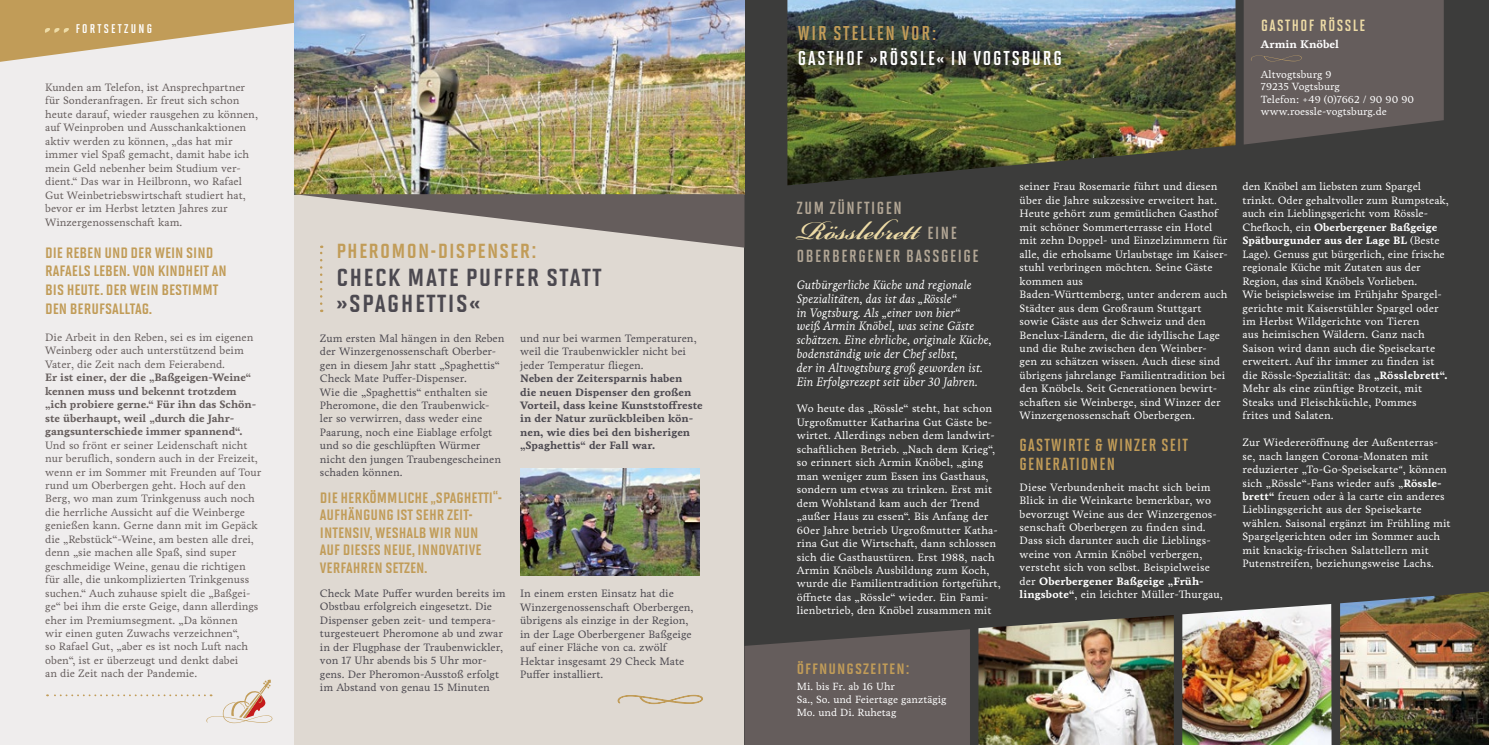
<style>
.page{position:relative;width:1489px;height:745px;background:#fff}
.page>*{position:absolute;margin:0;border:0;box-sizing:border-box;transform-origin:0 0}
.t1{font:600 68.25px "Bickham Script Pro";color:#eddba6}
.t2{font:600 40px "Bickham Script Pro";color:#eddba6}
.t3{font:28.75px/26.2px "Solano Gothic MVB Bd SC";letter-spacing:.05em;color:#4c4950}
.t4{font:23.75px "Solano Gothic MVB Bd SC";letter-spacing:.05em;color:#c19c58}
.t5{font:20px/25px "Solano Gothic MVB Bd Cap";letter-spacing:.09em;color:#fff}
.t6{font:17.5px/17.5px "Solano Gothic MVB Bd SC";color:#c19c58}
.t7{font:17.5px/22.5px "Solano Gothic MVB Bd SC";letter-spacing:.09em;color:#b2a695}
.t8{font:17.5px/18.8px "Solano Gothic MVB Bd Cap";letter-spacing:.07em;color:#c19c58}
.t9{font:17.5px "Solano Gothic MVB Bd SC";letter-spacing:.06em;color:#c19c58}
.t10{font:16.25px "Solano Gothic MVB Bd SC";letter-spacing:.09em;color:#eddba6}
.t11{font:12.62px "Solano Gothic MVB Bd SC";letter-spacing:.18em;color:#fff}
.t12{font:italic 12.5px/13.8px "Livory";color:#fff}
.t13{font:700 11.25px "Livory";color:#fff}
.t14{font:11px/13.5px "Livory";letter-spacing:.01em;color:#fff}
.t15{font:11px/13.5px "Livory";color:#655d5c}
.t16{font:11px/13.5px "Livory";color:#4c4950}
.t17{font:700 11px/13.5px "Livory";color:#4c4950}
.t18{font:700 11px/13.5px "Livory";letter-spacing:-.005em;color:#655d5c}
.t19{font:10.62px/12.5px "Livory";color:#fff}
.s1{color:#c19c58}
.s2{font-family:"Solano Gothic MVB Bd SC"}
.s3{font-weight:700}
.s4{font-family:"Swift EF";font-style:italic}
</style>
<div class="page">
<div style="left:0;top:0;width:745px;height:744px;background:#efeded"></div>
<div style="left:294px;top:0;width:450px;height:744px;background:#dfd9d2"></div>
<svg style="left:0;top:0;width:294px;height:62px"></svg>
<div style="left:744px;top:0;width:744px;height:744px;background:#3c3c3b"></div>
<img style="left:787px;top:0;width:448px;height:185px">
<svg style="left:744px;top:629px;width:225px;height:115px;background:#615a59"></svg>
<img style="left:1182px;top:604px;width:149px;height:140px">
<img style="left:1340px;top:591px;width:148px;height:153px">
<img style="left:978px;top:615px;width:195px;height:129px">
<svg style="left:1243px;top:0;width:200px;height:144px;background:#615a59"></svg>
<img style="left:520px;top:468px;width:179px;height:107px">
<svg style="left:47px;top:679px;width:226px;height:43px"></svg>
<img style="left:294px;top:0;width:450px;height:194px">
<svg style="left:294px;top:194px;width:450px;height:109px"></svg>
<svg style="left:617px;top:694px;width:86px;height:9px"></svg>
<h1 class="t1" style="left:44px;top:-31px;width:30px">...</h1>
<p class="t11" style="left:76px;top:22px;width:78px">FORTSETZUNG</p>
<p class="t15" style="left:45px;top:80px;width:214px">Kunden am Telefon, ist Ansprechpartner für Sonderanfragen. Er freut sich schon heute darauf, wieder rausgehen zu können, auf Weinproben und Ausschankaktionen aktiv werden zu können, „das hat mir immer viel Spaß gemacht, damit habe ich mein Geld nebenher beim Studium ver&shy;dient.“ Das war in Heilbronn, wo Rafael Gut Weinbetriebswirtschaft studiert hat, bevor er im Herbst letzten Jahres zur Winzergenossenschaft kam.</p>
<h3 class="t6" style="left:45px;top:242px;width:183px;line-height:18.8px">die reben und der wein sind rafaels leben. von kindheit an bis heute. der wein bestimmt den berufsalltag.</h3>
<p class="t15" style="left:45px;top:330px;width:210px">Die Arbeit in den Reben, sei es im eigenen<br>Weinberg oder auch unterstützend beim<br>Vater, die Zeit nach dem Feierabend.</p>
<p class="t18" style="left:45px;top:370px;width:212px">Er ist einer, der die „Baßgeigen-Weine“ kennen muss und bekennt trotzdem „ich probiere gerne.“ Für ihn das Schön&shy;ste überhaupt, weil „durch die Jahr&shy;gangsunterschiede immer spannend“.</p>
<p class="t15" style="left:45px;top:438px;width:218px">Und so frönt er seiner Leidenschaft nicht nur beruflich, sondern auch in der Freizeit, wenn er im Sommer mit Freunden auf Tour rund um Oberbergen geht. Hoch auf den Berg, wo man zum Trinkgenuss auch noch die herrliche Aussicht auf die Weinberge genießen kann. Gerne dann mit im Gepäck die „Rebstück“-Weine, am besten alle drei, denn „sie machen alle Spaß, sind super geschmeidige Weine, genau die richtigen für alle, die unkomplizierten Trinkgenuss suchen.“ Auch zuhause spielt die „Baßgei&shy;ge“ bei ihm die erste Geige, dann allerdings eher im Premiumsegment. „Da können<br>wir einen guten Zuwachs verzeichnen“,<br>so Rafael Gut, „aber es ist noch Luft nach oben“, ist er überzeugt und denkt dabei<br>an die Zeit nach der Pandemie.</p>
<h3 class="t4" style="left:336px;top:236px;width:201px">pheromon-dispenser:</h3>
<h3 class="t3" style="left:336px;top:262px;width:266px">check mate puffer statt »spaghettis«</h3>
<p class="t16" style="left:320px;top:331px;width:186px">Zum ersten Mal hängen in den Reben der Winzergenossenschaft Oberber&shy;gen in diesem Jahr statt „Spaghettis“<br>Check Mate Puffer-Dispenser.<br>Wie die „Spaghettis“ enthalten sie<br>Pheromone, die den Traubenwick&shy;ler so verwirren, dass weder eine<br>Paarung, noch eine Eiablage erfolgt und so die geschlüpften Würmer nicht den jungen Traubengescheinen schaden können.</p>
<h3 class="t6" style="left:320px;top:487px;width:184px">die herkömmliche „spaghetti“- aufhängung ist sehr zeit&shy;intensiv, weshalb wir nun auf dieses neue, innovative verfahren setzen.</h3>
<p class="t16" style="left:320px;top:586px;width:187px">Check Mate Puffer wurden bereits im Obstbau erfolgreich eingesetzt. Die Dispenser geben zeit- und tempera&shy;turgesteuert Pheromone ab und zwar in der Flugphase der Traubenwickler, von 17 Uhr abends bis 5 Uhr mor&shy;gens. Der Pheromon-Ausstoß erfolgt im Abstand von genau 15 Minuten</p>
<p class="t16" style="left:520px;top:331px;width:178px">und nur bei warmen Temperaturen, weil die Traubenwickler nicht bei jeder Temperatur fliegen.</p>
<p class="t17" style="left:520px;top:371px;width:184px">Neben der Zeitersparnis haben<br>die neuen Dispenser den großen<br>Vorteil, dass keine Kunststoffreste in der Natur zurückbleiben kön&shy;nen, wie dies bei den bisherigen „Spaghettis“ der Fall war.</p>
<p class="t16" style="left:520px;top:586px;width:175px">In einem ersten Einsatz hat die<br>Winzergenossenschaft Oberbergen, übrigens als einzige in der Region, in der Lage Oberbergener Baßgeige auf einer Fläche von ca. zwölf<br>Hektar insgesamt 29 Check Mate<br>Puffer installiert.</p>
<h3 class="t5" style="left:797px;top:20px;width:265px"><span class="s1">WIR STELLEN VOR:<br></span>GASTHOF <span class="s2">»</span>RÖSSLE<span class="s2">«</span> IN VOGTSBURG</h3>
<h3 class="t10" style="left:1260px;top:17px;width:105px">GASTHOF RÖSSLE</h3>
<p class="t13" style="left:1260px;top:37px;width:80px">Armin Knöbel</p>
<p class="t19" style="left:1260px;top:68px;width:155px">Altvogtsburg 9<br>79235 Vogtsburg<br>Telefon: +49 (0)7662 / 90 90 90 www.roessle-vogtsburg.de</p>
<h3 class="t7" style="left:797px;top:196px;width:106px">ZUM ZÜNFTIGEN</h3>
<h2 class="t2" style="left:796px;top:202px;width:124px">Rösslebrett</h2>
<h3 class="t7" style="left:797px;top:221px;width:183px;text-indent:131px">EINE<br>OBERBERGENER BASSGEIGE</h3>
<p class="t12" style="left:796px;top:278px;width:197px">Gutbürgerliche Küche und regionale Spezialitäten, das ist das „Rössle“<br>in Vogtsburg. Als „einer von hier“<br>weiß Armin Knöbel, was seine Gäste schätzen. Eine ehrliche, originale Küche, bodenständig wie der Chef selbst,<br>der in Altvogtsburg groß geworden ist.<br>Ein Erfolgsrezept seit über 30 Jahren.</p>
<p class="t14" style="left:796px;top:402px;width:205px">Wo heute das „Rössle“ steht, hat schon Urgroßmutter Katharina Gut Gäste be&shy;wirtet. Allerdings neben dem landwirt&shy;schaftlichen Betrieb. „Nach dem Krieg“, so erinnert sich Armin Knöbel, „ging man weniger zum Essen ins Gasthaus, sondern um etwas zu trinken. Erst mit dem Wohlstand kam auch der Trend „außer Haus zu essen“. Bis Anfang der 60er Jahre betrieb Urgroßmutter Katha&shy;rina Gut die Wirtschaft, dann schlossen sich die Gasthaustüren. Erst 1988, nach Armin Knöbels Ausbildung zum Koch, wurde die Familientradition fortgeführt, öffnete das „Rössle“ wieder. Ein Fami&shy;lienbetrieb, den Knöbel zusammen mit</p>
<h3 class="t9" style="left:796px;top:658px;width:114px">öffnungszeiten:</h3>
<p class="t19" style="left:796px;top:680px;width:151px">Mi. bis Fr. ab 16 Uhr<br>Sa., So. und Feiertage ganztägig<br>Mo. und Di. Ruhetag</p>
<p class="t14" style="left:1019px;top:180px;width:210px">seiner Frau Rosemarie führt und diesen über die Jahre sukzessive erweitert hat.<br>Heute gehört zum gemütlichen Gasthof mit schöner Sommerterrasse ein Hotel mit zehn Doppel- und Einzelzimmern für alle, die erholsame Urlaubstage im Kaiser&shy;stuhl verbringen möchten. Seine Gäste kommen aus<br>Baden-Württemberg, unter anderem auch Städter aus dem Großraum Stuttgart sowie Gäste aus der Schweiz und den Benelux-Ländern, die die idyllische Lage und die Ruhe zwischen den Weinber-<br>gen zu schätzen wissen. Auch diese sind übrigens jahrelange Familientradition bei den Knöbels. Seit Generationen bewirt&shy;schaften sie Weinberge, sind Winzer der Winzergenossenschaft Oberbergen.</p>
<h3 class="t8" style="left:1019px;top:435px;width:170px">GASTWIRTE &amp; WINZER SEIT<br>GENERATIONEN</h3>
<p class="t14" style="left:1019px;top:480px;width:205px">Diese Verbundenheit macht sich beim Blick in die Weinkarte bemerkbar, wo bevorzugt Weine aus der Winzergenos&shy;senschaft Oberbergen zu finden sind.<br>Dass sich darunter auch die Lieblings&shy;weine von Armin Knöbel verbergen, versteht sich von selbst. Beispielweise der <span class="s3">Oberbergener Baßgeige „Früh&shy;lingsbote“</span>, ein leichter Müller-Thurgau,</p>
<p class="t14" style="left:1242px;top:180px;width:208px">den Knöbel am liebsten zum Spargel trinkt. Oder gehaltvoller zum Rumpsteak, auch ein Lieblingsgericht vom Rössle-Chefkoch, ein <span class="s3">Oberbergener Baßgeige Spätburgunder aus der Lage BL</span> (Beste Lage). Genuss gut bürgerlich, eine frische regionale Küche mit Zutaten aus der Region, das sind Knöbels Vorlieben.<br>Wie beispielsweise im Frühjahr Spargel&shy;gerichte mit Kaiserstühler Spargel oder im Herbst Wildgerichte von Tieren<br>aus heimischen Wäldern. Ganz nach Saison wird dann auch die Speisekarte erweitert. Auf ihr immer zu finden ist die Rössle-Spezialität: das <span class="s3">„Rösslebrett“.<br></span>Mehr als eine zünftige Brotzeit, mit Steaks und Fleischküchle, Pommes<br>frites und Salaten.</p>
<p class="t14" style="left:1242px;top:435px;width:210px">Zur Wiedereröffnung der Außenterras&shy;se, nach langen Corona-Monaten mit reduzierter „To-Go-Speisekarte<span class="s4">“</span>, können sich „Rössle“-Fans wieder aufs „<span class="s3">Rössle&shy;brett“</span> freuen oder à la carte ein anderes Lieblingsgericht aus der Speisekarte wählen. Saisonal ergänzt im Frühling mit Spargelgerichten oder im Sommer auch mit knackig-frischen Salattellern mit Putenstreifen, beziehungsweise Lachs.</p>
</div>
